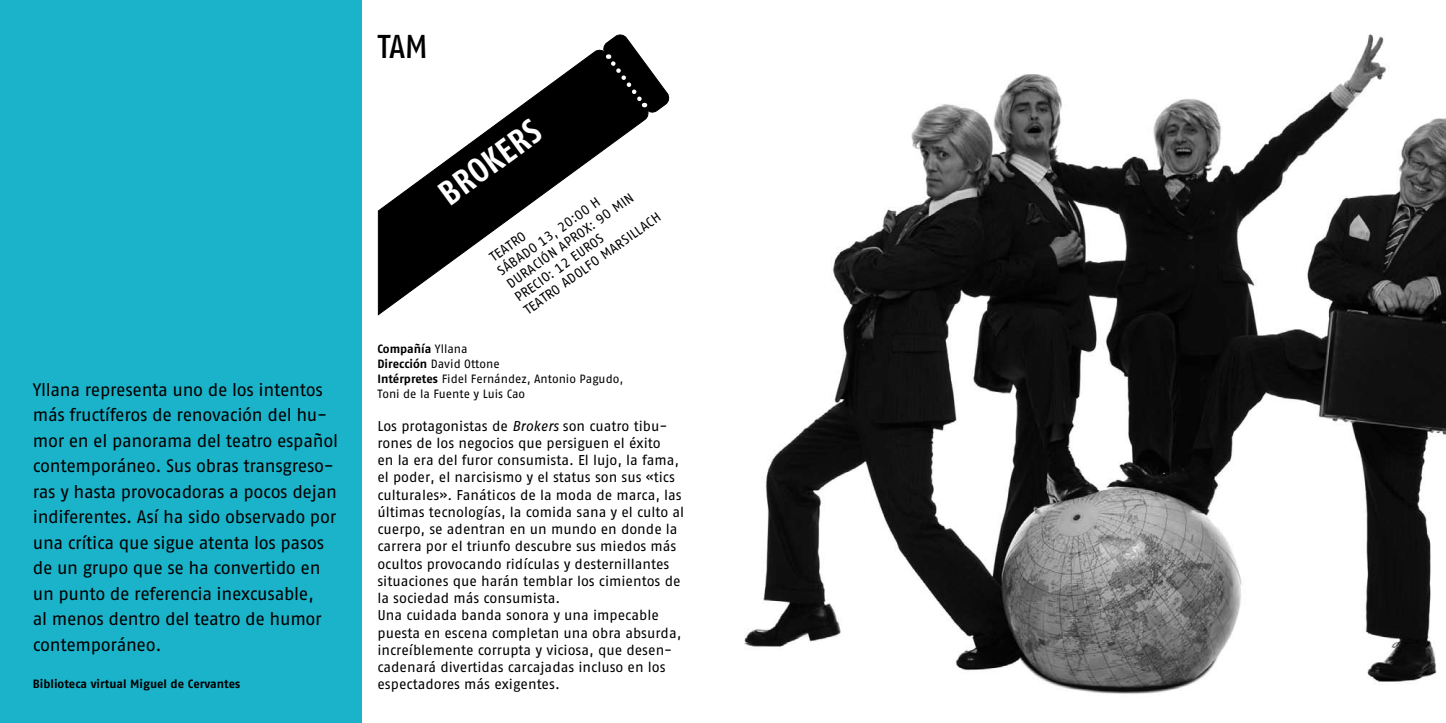
<style>
.page{position:relative;width:1446px;height:723px;background:#fff}
.page>*{position:absolute;margin:0;border:0;box-sizing:border-box;transform-origin:0 0}
.t1{font:34.5px "Fago Co Bold Caps";color:#fff}
.t2{font:33px "Fago Co Med Caps";color:#000}
.t3{font:18px/25.5px "Fago No Regular LF";letter-spacing:-.02em;color:#000}
.t4{font:14.25px/17.2px "Fago No Regular LF";color:#000}
.t5{font:13.5px/15.9px "Fago No Regular Tf Caps";color:#000}
.t6{font:12px/15px "Fago No Regular Tf";color:#000}
.t7{font:12px "Fago No Bold Tf";color:#000}
.s1{font-family:"Fago No Bold Tf"}
.s2{font-family:"Fago No Regular Lf";font-style:italic}
</style>
<div class="page">
<div style="left:0;top:0;width:361px;height:723px;background:#1ab3ca"></div>
<svg style="left:378px;top:49px;width:271px;height:266px"></svg>
<svg style="left:602px;top:34px;width:68px;height:80px"></svg>
<img style="left:744px;top:34px;width:702px;height:660px">
<p class="t3" style="left:33px;top:376px;width:307px">Yllana representa uno de los intentos más fructíferos de renovación del hu&shy;mor en el panorama del teatro español contemporáneo. Sus obras transgreso&shy;ras y hasta provocadoras a pocos dejan indiferentes. Así ha sido observado por una crítica que sigue atenta los pasos de un grupo que se ha convertido en un punto de referencia inexcusable,<br>al menos dentro del teatro de humor contemporáneo.</p>
<p class="t7" style="left:33px;top:676px;width:209px">Biblioteca virtual Miguel de Cervantes</p>
<p class="t2" style="left:377px;top:28px;width:52px">TAM</p>
<p class="t1" style="left:430px;top:180px;width:90px;rotate:-36deg">Bro kers</p>
<p class="t5" style="left:483px;top:254px;width:167px;rotate:-36deg">TEATRO<br>SÁBADO 13, 20:00 H<br>Dura ción apro x: 90 min<br>Pre cio: 12 EUROS<br>TEATRO ADOLFO MARSILLACH</p>
<p class="t6" style="left:377px;top:341px;width:247px"><span class="s1">Compañía</span> Yllana<br><span class="s1">Dirección</span> David Ottone<br><span class="s1">Intérpretes</span> Fidel Fernández, Antonio Pagudo,<br>Toni de la Fuente y Luis Cao</p>
<p class="t4" style="left:377px;top:417px;width:308px">Los protagonistas de <span class="s2">Brokers</span> son cuatro tibu&shy;rones de los negocios que persiguen el éxito<br>en la era del furor consumista. El lujo, la fama, el poder, el narcisismo y el status son sus «tics culturales». Fanáticos de la moda de marca, las últimas tecnologías, la comida sana y el culto al cuerpo, se adentran en un mundo en donde la carrera por el triunfo descubre sus miedos más ocultos provocando ridículas y desternillantes situaciones que harán temblar los cimientos de la sociedad más consumista.<br>Una cuidada banda sonora y una impecable puesta en escena completan una obra absurda, increíblemente corrupta y viciosa, que desen&shy;cadenará divertidas carcajadas incluso en los espectadores más exigentes.</p>
</div>
